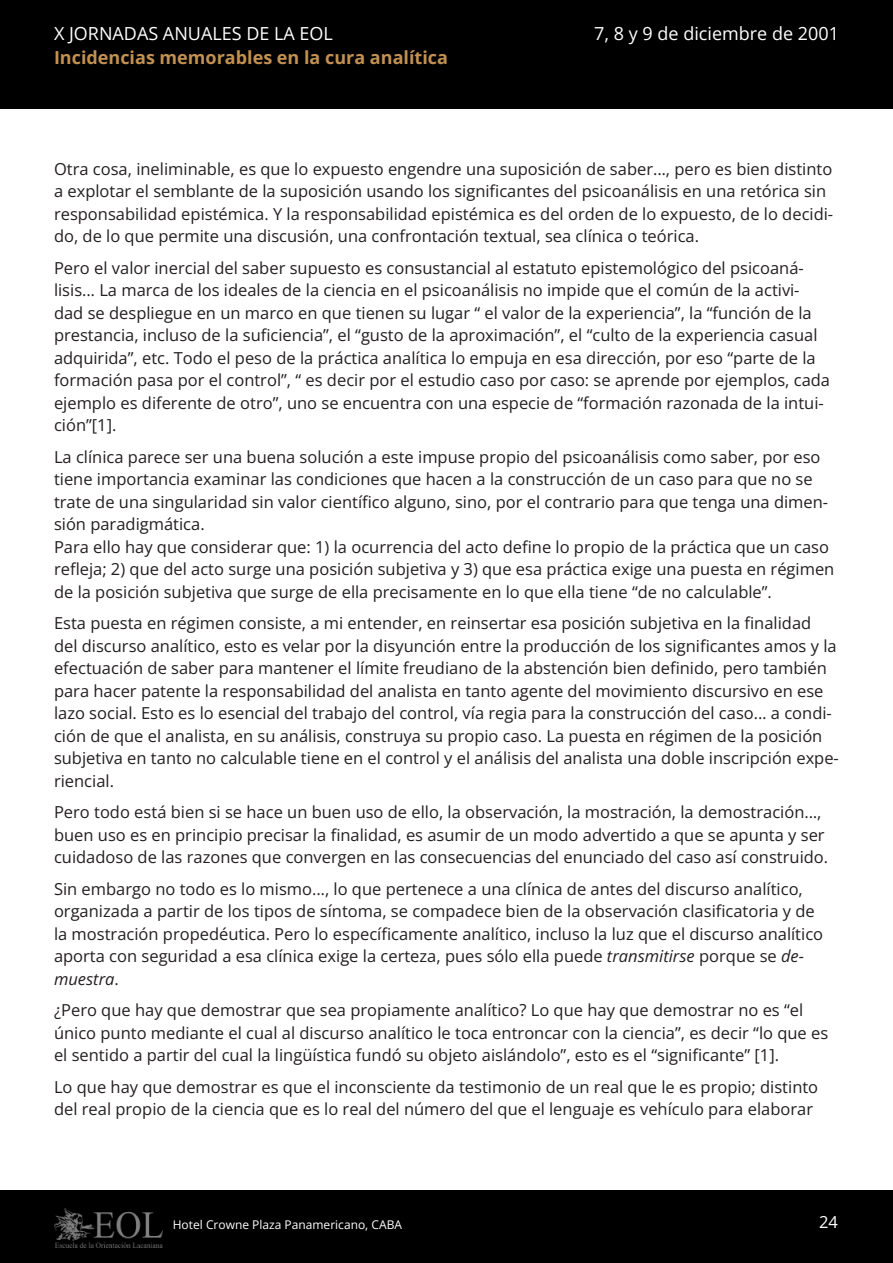
<style>
.page{position:relative;width:893px;height:1263px;background:#fff}
.page>*{position:absolute;margin:0;border:0;box-sizing:border-box;transform-origin:0 0}
.t1{font:18px "Open Sans";color:#fff}
.t2{font:700 18px "Open Sans";color:#c29151}
.t3{font:16.5px/22.5px "Open Sans";color:#231f20}
.t4{font:16.5px "Open Sans";color:#fff}
.t5{font:12px "Open Sans";color:#fff}
.s1{font-style:italic}
</style>
<div class="page">
<div style="left:0;top:0;width:893px;height:108px;background:#000"></div>
<div style="left:0;top:1191px;width:893px;height:72px;background:#000"></div>
<img style="left:54px;top:1209px;width:108px;height:38px">
<p class="t1" style="left:54px;top:22px;width:280px">X JORNADAS ANUALES DE LA EOL</p>
<p class="t2" style="left:54px;top:46px;width:395px">Incidencias memorables en la cura analítica</p>
<p class="t1" style="left:594px;top:22px;width:246px">7, 8 y 9 de diciembre de 2001</p>
<p class="t3" style="left:54px;top:157px;width:781px">Otra cosa, ineliminable, es que lo expuesto engendre una suposición de saber…, pero es bien distinto a explotar el semblante de la suposición usando los significantes del psicoanálisis en una retórica sin responsabilidad epistémica. Y la responsabilidad epistémica es del orden de lo expuesto, de lo decidi&shy;do, de lo que permite una discusión, una confrontación textual, sea clínica o teórica.</p>
<p class="t3" style="left:54px;top:256px;width:778px">Pero el valor inercial del saber supuesto es consustancial al estatuto epistemológico del psicoaná&shy;lisis… La marca de los ideales de la ciencia en el psicoanálisis no impide que el común de la activi&shy;dad se despliegue en un marco en que tienen su lugar “ el valor de la experiencia”, la “función de la prestancia, incluso de la suficiencia”, el “gusto de la aproximación”, el “culto de la experiencia casual adquirida”, etc. Todo el peso de la práctica analítica lo empuja en esa dirección, por eso “parte de la formación pasa por el control”, “ es decir por el estudio caso por caso: se aprende por ejemplos, cada ejemplo es diferente de otro”, uno se encuentra con una especie de “formación razonada de la intui&shy;ción”[1].</p>
<p class="t3" style="left:54px;top:445px;width:782px">La clínica parece ser una buena solución a este impuse propio del psicoanálisis como saber, por eso tiene importancia examinar las condiciones que hacen a la construcción de un caso para que no se trate de una singularidad sin valor científico alguno, sino, por el contrario para que tenga una dimen&shy;sión paradigmática.<br>Para ello hay que considerar que: 1) la ocurrencia del acto define lo propio de la práctica que un caso refleja; 2) que del acto surge una posición subjetiva y 3) que esa práctica exige una puesta en régimen de la posición subjetiva que surge de ella precisamente en lo que ella tiene “de no calculable”.</p>
<p class="t3" style="left:54px;top:612px;width:786px">Esta puesta en régimen consiste, a mi entender, en reinsertar esa posición subjetiva en la finalidad del discurso analítico, esto es velar por la disyunción entre la producción de los significantes amos y la efectuación de saber para mantener el límite freudiano de la abstención bien definido, pero también para hacer patente la responsabilidad del analista en tanto agente del movimiento discursivo en ese lazo social. Esto es lo esencial del trabajo del control, vía regia para la construcción del caso… a condi&shy;ción de que el analista, en su análisis, construya su propio caso. La puesta en régimen de la posición subjetiva en tanto no calculable tiene en el control y el análisis del analista una doble inscripción expe&shy;riencial.</p>
<p class="t3" style="left:54px;top:801px;width:776px">Pero todo está bien si se hace un buen uso de ello, la observación, la mostración, la demostración…, buen uso es en principio precisar la finalidad, es asumir de un modo advertido a que se apunta y ser cuidadoso de las razones que convergen en las consecuencias del enunciado del caso así construido.</p>
<p class="t3" style="left:54px;top:877px;width:771px">Sin embargo no todo es lo mismo…, lo que pertenece a una clínica de antes del discurso analítico, organizada a partir de los tipos de síntoma, se compadece bien de la observación clasificatoria y de la mostración propedéutica. Pero lo específicamente analítico, incluso la luz que el discurso analítico aporta con seguridad a esa clínica exige la certeza, pues sólo ella puede <span class="s1">transmitirse</span> porque se <span class="s1">de&shy;muestra</span>.</p>
<p class="t3" style="left:54px;top:999px;width:776px">¿Pero que hay que demostrar que sea propiamente analítico? Lo que hay que demostrar no es “el único punto mediante el cual al discurso analítico le toca entroncar con la ciencia”, es decir “lo que es el sentido a partir del cual la lingüística fundó su objeto aislándolo”, esto es el “significante” [1].</p>
<p class="t3" style="left:54px;top:1075px;width:766px">Lo que hay que demostrar es que el inconsciente da testimonio de un real que le es propio; distinto del real propio de la ciencia que es lo real del número del que el lenguaje es vehículo para elaborar</p>
<p class="t5" style="left:173px;top:1217px;width:231px">Hotel Crowne Plaza Panamericano, CABA</p>
<p class="t4" style="left:819px;top:1211px;width:20px">24</p>
</div>
